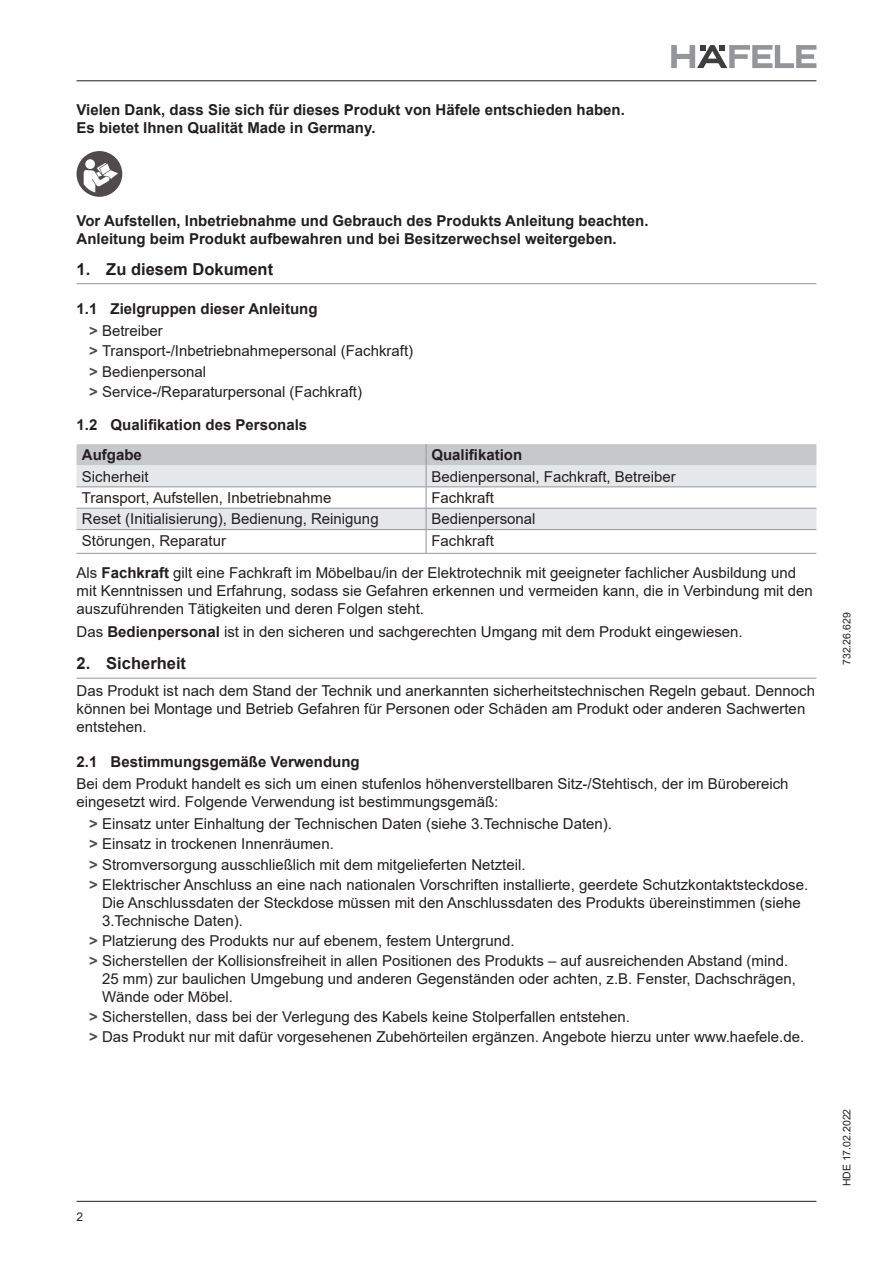
<style>
.page{position:relative;width:893px;height:1263px;background:#fff}
.page>*{position:absolute;margin:0;border:0;box-sizing:border-box;transform-origin:0 0}
.t1{font:700 16.5px "Arial";color:#231f20}
.t2{font:15px/20.1px "Arial";color:#231f20}
.t3{font:700 15px/18px "Arial";color:#231f20}
.t4{font:12px "Arial";color:#231f20}
.t5{font:10.5px "Arial";color:#231f20}
.s1{color:#4b4c4d}
.s2{font-weight:400}
.s3{font-weight:700;color:#4b4c4d}
.s4{font-weight:700}
</style>
<div class="page">
<hr style="left:77px;top:80px;width:739px;height:1px;background:#231f20">
<hr style="left:77px;top:1201px;width:739px;height:1px;background:#231f20">
<svg style="left:671px;top:45px;width:145px;height:23px"></svg>
<svg style="left:77px;top:151px;width:45px;height:46px"></svg>
<hr style="left:77px;top:283px;width:739px;height:1px;background:#939598">
<svg style="left:77px;top:444px;width:739px;height:109px"></svg>
<hr style="left:77px;top:508px;width:349px;height:1px;background:#939598">
<hr style="left:426px;top:508px;width:390px;height:1px;background:#939598">
<hr style="left:77px;top:529px;width:349px;height:1px;background:#939598">
<hr style="left:426px;top:529px;width:390px;height:1px;background:#939598">
<hr style="left:77px;top:553px;width:349px;height:1px;background:#939598">
<hr style="left:426px;top:553px;width:390px;height:1px;background:#939598">
<hr style="left:77px;top:678px;width:739px;height:1px;background:#939598">
<p class="t3" style="left:77px;top:101px;width:550px">Vielen Dank, dass Sie sich für dieses Produkt von Häfele entschieden haben.<br>Es bietet Ihnen Qualität Made in Germany.</p>
<p class="t3" style="left:77px;top:212px;width:574px">Vor Aufstellen, Inbetriebnahme und Gebrauch des Produkts Anleitung beachten.<br>Anleitung beim Produkt aufbewahren und bei Besitzerwechsel weitergeben.</p>
<p class="t1" style="left:77px;top:257px;width:198px">1. Zu diesem Dokument</p>
<p class="t3" style="left:89px;top:298px;width:230px;line-height:22.2px;text-indent:-13px">1.1 Zielgruppen dieser Anleitung <span class="s1">&gt;</span> <span class="s2">Betreiber</span></p>
<p class="t2" style="left:89px;top:341px;width:325px"><span class="s3">&gt;</span> Transport-/Inbetriebnahmepersonal (Fachkraft) <span class="s3">&gt;</span> Bedienpersonal<br><span class="s3">&gt;</span> Service-/Reparaturpersonal (Fachkraft)</p>
<p class="t3" style="left:82px;top:409px;width:227px;line-height:30.6px;text-indent:-5px">1.2 Qualifikation des Personals<br>Aufgabe</p>
<p class="t3" style="left:431px;top:446px;width:92px">Qualifikation</p>
<p class="t2" style="left:82px;top:466px;width:68px">Sicherheit</p>
<p class="t2" style="left:431px;top:466px;width:246px">Bedienpersonal, Fachkraft, Betreiber</p>
<p class="t2" style="left:82px;top:487px;width:251px">Transport, Aufstellen, Inbetriebnahme</p>
<p class="t2" style="left:431px;top:487px;width:64px">Fachkraft</p>
<p class="t2" style="left:82px;top:509px;width:298px">Reset (Initialisierung), Bedienung, Reinigung</p>
<p class="t2" style="left:431px;top:509px;width:106px">Bedienpersonal</p>
<p class="t2" style="left:82px;top:530px;width:146px">Störungen, Reparatur</p>
<p class="t2" style="left:77px;top:524px;width:721px;line-height:32.8px;text-indent:355px">Fachkraft<br>Als <span class="s4">Fachkraft</span> gilt eine Fachkraft im Möbelbau/in der Elektrotechnik mit geeigneter fachlicher Ausbildung und</p>
<p class="t2" style="left:77px;top:582px;width:738px;line-height:18px">mit Kenntnissen und Erfahrung, sodass sie Gefahren erkennen und vermeiden kann, die in Verbindung mit den auszuführenden Tätigkeiten und deren Folgen steht.</p>
<p class="t2" style="left:77px;top:621px;width:668px">Das <span class="s4">Bedienpersonal</span> ist in den sicheren und sachgerechten Umgang mit dem Produkt eingewiesen.</p>
<p class="t1" style="left:77px;top:652px;width:111px">2. Sicherheit</p>
<p class="t2" style="left:77px;top:681px;width:740px;line-height:18px">Das Produkt ist nach dem Stand der Technik und anerkannten sicherheitstechnischen Regeln gebaut. Dennoch können bei Montage und Betrieb Gefahren für Personen oder Schäden am Produkt oder anderen Sachwerten entstehen.</p>
<p class="t3" style="left:77px;top:753px;width:285px">2.1 Bestimmungsgemäße Verwendung</p>
<p class="t2" style="left:77px;top:775px;width:713px;line-height:18px">Bei dem Produkt handelt es sich um einen stufenlos höhenverstellbaren Sitz-/Stehtisch, der im Bürobereich eingesetzt wird. Folgende Verwendung ist bestimmungsgemäß:</p>
<p class="t2" style="left:89px;top:814px;width:720px"><span class="s3">&gt;</span> Einsatz unter Einhaltung der Technischen Daten (siehe 3.Technische Daten).<br><span class="s3">&gt;</span> Einsatz in trockenen Innenräumen.<br><span class="s3">&gt;</span> Stromversorgung ausschließlich mit dem mitgelieferten Netzteil.<br><span class="s3">&gt;</span> Elektrischer Anschluss an eine nach nationalen Vorschriften installierte, geerdete Schutzkontaktsteckdose.</p>
<p class="t2" style="left:102px;top:893px;width:700px;line-height:18px">Die Anschlussdaten der Steckdose müssen mit den Anschlussdaten des Produkts übereinstimmen (siehe<br>3.Technische Daten).</p>
<p class="t2" style="left:89px;top:930px;width:700px"><span class="s3">&gt;</span> Platzierung des Produkts nur auf ebenem, festem Untergrund.<br><span class="s3">&gt;</span> Sicherstellen der Kollisionsfreiheit in allen Positionen des Produkts – auf ausreichenden Abstand (mind.</p>
<p class="t2" style="left:102px;top:970px;width:695px;line-height:18px">25 mm) zur baulichen Umgebung und anderen Gegenständen oder achten, z.B. Fenster, Dachschrägen,<br>Wände oder Möbel.</p>
<p class="t2" style="left:89px;top:1007px;width:716px"><span class="s3">&gt;</span> Sicherstellen, dass bei der Verlegung des Kabels keine Stolperfallen entstehen.<br><span class="s3">&gt;</span> Das Produkt nur mit dafür vorgesehenen Zubehörteilen ergänzen. Angebote hierzu unter www.haefele.de.</p>
<p class="t4" style="left:77px;top:1208px;width:8px">2</p>
<p class="t5" style="left:839px;top:665px;width:54px;rotate:-90deg">732.26.629</p>
<p class="t5" style="left:839px;top:1186px;width:79px;rotate:-90deg">HDE 17.02.2022</p>
</div>
